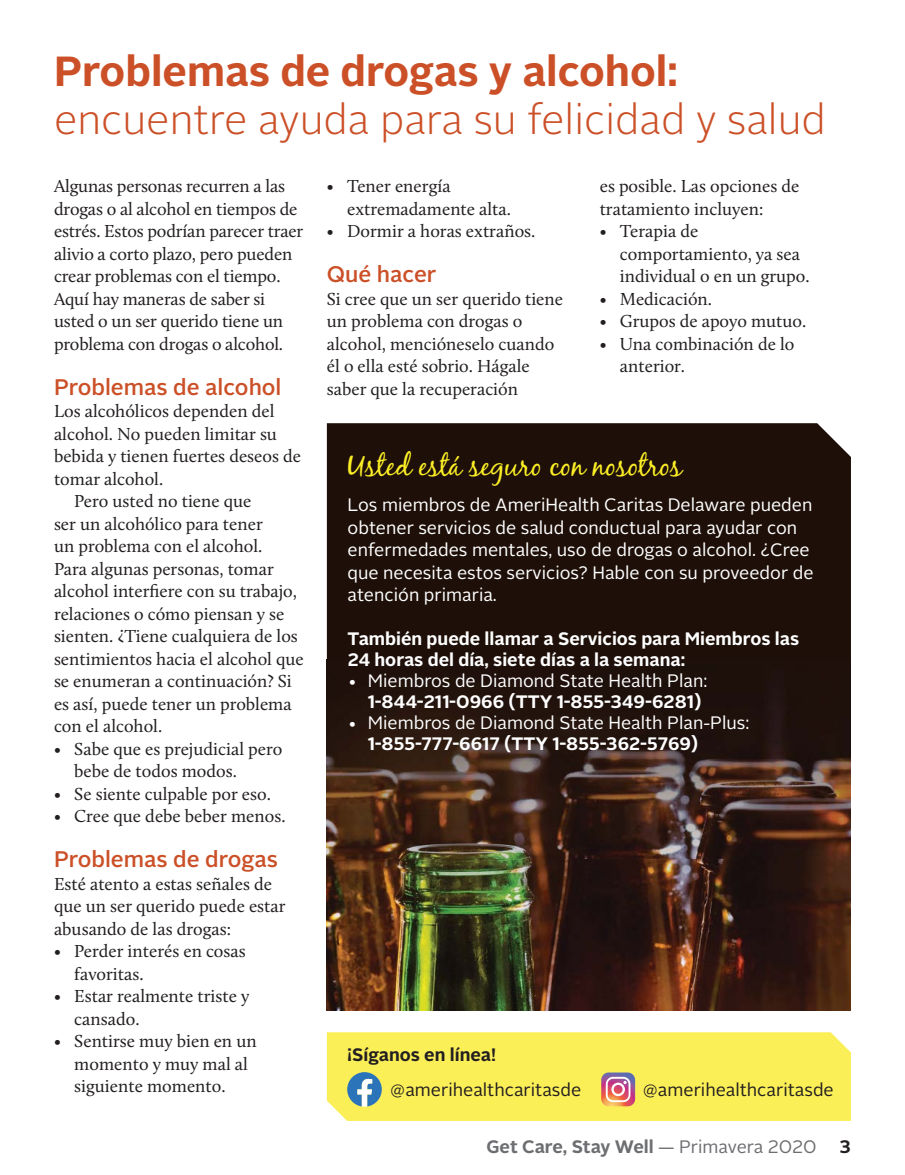
<style>
.page{position:relative;width:905px;height:1175px;background:#fff}
.page>*{position:absolute;margin:0;border:0;box-sizing:border-box;transform-origin:0 0}
.t1{font:300 42px "Alright Sans";color:#cb5027}
.t2{font:700 42px "Alright Sans";color:#cb5027}
.t3{font:30px "Black Jack Pro";color:#fbee26}
.t4{font:500 22.5px "Alright Sans";color:#cb5027}
.t5{font:18px/22.5px "Calluna";color:#231f20}
.t6{font:18px/22.5px "Alright Sans";color:#fff}
.t7{font:700 18px/21px "Alright Sans";color:#fff}
.t8{font:18px "Alright Sans";color:#231f20}
.t9{font:700 18px "Alright Sans";color:#6d6e71}
.t10{font:700 18px "Alright Sans";color:#231f20}
.s1{font-weight:400}
</style>
<div class="page">
<div style="left:327px;top:423px;width:523px;height:237px;background:#1e1009"></div>
<img style="left:327px;top:660px;width:523px;height:350px">
<div style="left:327px;top:1032px;width:523px;height:89px;background:#fbef58"></div>
<svg style="left:347px;top:1072px;width:35px;height:34px"></svg>
<svg style="left:601px;top:1072px;width:34px;height:34px"></svg>
<h1 class="t2" style="left:54px;top:42px;width:625px">Problemas de drogas y alcohol:</h1>
<h1 class="t1" style="left:54px;top:91px;width:773px">encuentre ayuda para su felicidad y salud</h1>
<p class="t5" style="left:54px;top:175px;width:251px">Algunas personas recurren a las drogas o al alcohol en tiempos de estrés. Estos podrían parecer traer alivio a corto plazo, pero pueden crear problemas con el tiempo.<br>Aquí hay maneras de saber si usted o un ser querido tiene un problema con drogas o alcohol.</p>
<p class="t4" style="left:54px;top:371px;width:229px">Problemas de alcohol</p>
<p class="t5" style="left:54px;top:400px;width:222px">Los alcohólicos dependen del</p>
<p class="t5" style="left:54px;top:422px;width:224px">alcohol. No pueden limitar su</p>
<p class="t5" style="left:54px;top:445px;width:248px">bebida y tienen fuertes deseos de</p>
<p class="t5" style="left:54px;top:467px;width:111px">tomar alcohol.</p>
<p class="t5" style="left:74px;top:490px;width:179px">Pero usted no tiene que</p>
<p class="t5" style="left:54px;top:512px;width:210px">ser un alcohólico para tener</p>
<p class="t5" style="left:54px;top:535px;width:210px">un problema con el alcohol.</p>
<p class="t5" style="left:54px;top:557px;width:221px">Para algunas personas, tomar</p>
<p class="t5" style="left:54px;top:580px;width:244px">alcohol interfiere con su trabajo,</p>
<p class="t5" style="left:54px;top:602px;width:232px">relaciones o cómo piensan y se</p>
<p class="t5" style="left:54px;top:625px;width:245px">sienten. ¿Tiene cualquiera de los</p>
<p class="t5" style="left:54px;top:647px;width:251px">sentimientos hacia el alcohol que</p>
<p class="t5" style="left:54px;top:670px;width:239px">se enumeran a continuación? Si</p>
<p class="t5" style="left:54px;top:692px;width:239px">es así, puede tener un problema</p>
<p class="t5" style="left:54px;top:715px;width:110px">con el alcohol.</p>
<p class="t5" style="left:599px;top:175px;width:201px">es posible. Las opciones de tratamiento incluyen:</p>
<p class="t5" style="left:347px;top:175px;width:165px;text-indent:-20px">• Tener energía extremadamente alta.</p>
<p class="t5" style="left:327px;top:220px;width:210px">• Dormir a horas extraños.</p>
<p class="t5" style="left:620px;top:220px;width:191px;text-indent:-20px">• Terapia de comportamiento, ya sea individual o en un grupo.</p>
<p class="t5" style="left:599px;top:287px;width:114px">• Medicación.</p>
<p class="t5" style="left:599px;top:310px;width:208px">• Grupos de apoyo mutuo.</p>
<p class="t5" style="left:620px;top:332px;width:176px;text-indent:-20px">• Una combinación de lo anterior.</p>
<p class="t4" style="left:327px;top:259px;width:111px">Qué hacer</p>
<p class="t5" style="left:327px;top:287px;width:238px">Si cree que un ser querido tiene un problema con drogas o alcohol, mencióneselo cuando él o ella esté sobrio. Hágale saber que la recuperación</p>
<h2 class="t3" style="left:347px;top:447px;width:336px">Usted está seguro con nosotros</h2>
<p class="t6" style="left:347px;top:494px;width:467px">Los miembros de AmeriHealth Caritas Delaware pueden obtener servicios de salud conductual para ayudar con enfermedades mentales, uso de drogas o alcohol. ¿Cree que necesita estos servicios? Hable con su proveedor de atención primaria.</p>
<p class="t7" style="left:347px;top:628px;width:453px">También puede llamar a Servicios para Miembros las<br>24 horas del día, siete días a la semana:</p>
<p class="t6" style="left:347px;top:670px;width:361px">• Miembros de Diamond State Health Plan:</p>
<p class="t7" style="left:368px;top:691px;width:335px">1-844-211-0966 (TTY 1-855-349-6281)</p>
<p class="t6" style="left:347px;top:712px;width:403px">• Miembros de Diamond State Health Plan-Plus:</p>
<p class="t7" style="left:368px;top:733px;width:332px">1-855-777-6617 (TTY 1-855-362-5769)</p>
<p class="t5" style="left:74px;top:737px;width:210px;text-indent:-20px">• Sabe que es prejudicial pero bebe de todos modos.</p>
<p class="t5" style="left:54px;top:782px;width:218px">• Se siente culpable por eso.</p>
<p class="t5" style="left:54px;top:805px;width:233px">• Cree que debe beber menos.</p>
<p class="t4" style="left:54px;top:844px;width:225px">Problemas de drogas</p>
<p class="t5" style="left:54px;top:872px;width:233px">Esté atento a estas señales de que un ser querido puede estar abusando de las drogas:</p>
<p class="t5" style="left:74px;top:940px;width:173px;text-indent:-20px">• Perder interés en cosas favoritas.</p>
<p class="t5" style="left:74px;top:985px;width:176px;text-indent:-20px">• Estar realmente triste y cansado.</p>
<p class="t5" style="left:74px;top:1030px;width:184px;text-indent:-20px">• Sentirse muy bien en un momento y muy mal al siguiente momento.</p>
<p class="t10" style="left:347px;top:1042px;width:150px">¡Síganos en línea!</p>
<p class="t8" style="left:390px;top:1077px;width:192px">@amerihealthcaritasde</p>
<p class="t8" style="left:642px;top:1077px;width:192px">@amerihealthcaritasde</p>
<p class="t9" style="left:486px;top:1133px;width:332px">Get Care, Stay Well <span class="s1">— Primavera 2020</span></p>
<p class="t10" style="left:839px;top:1133px;width:13px">3</p>
</div>
